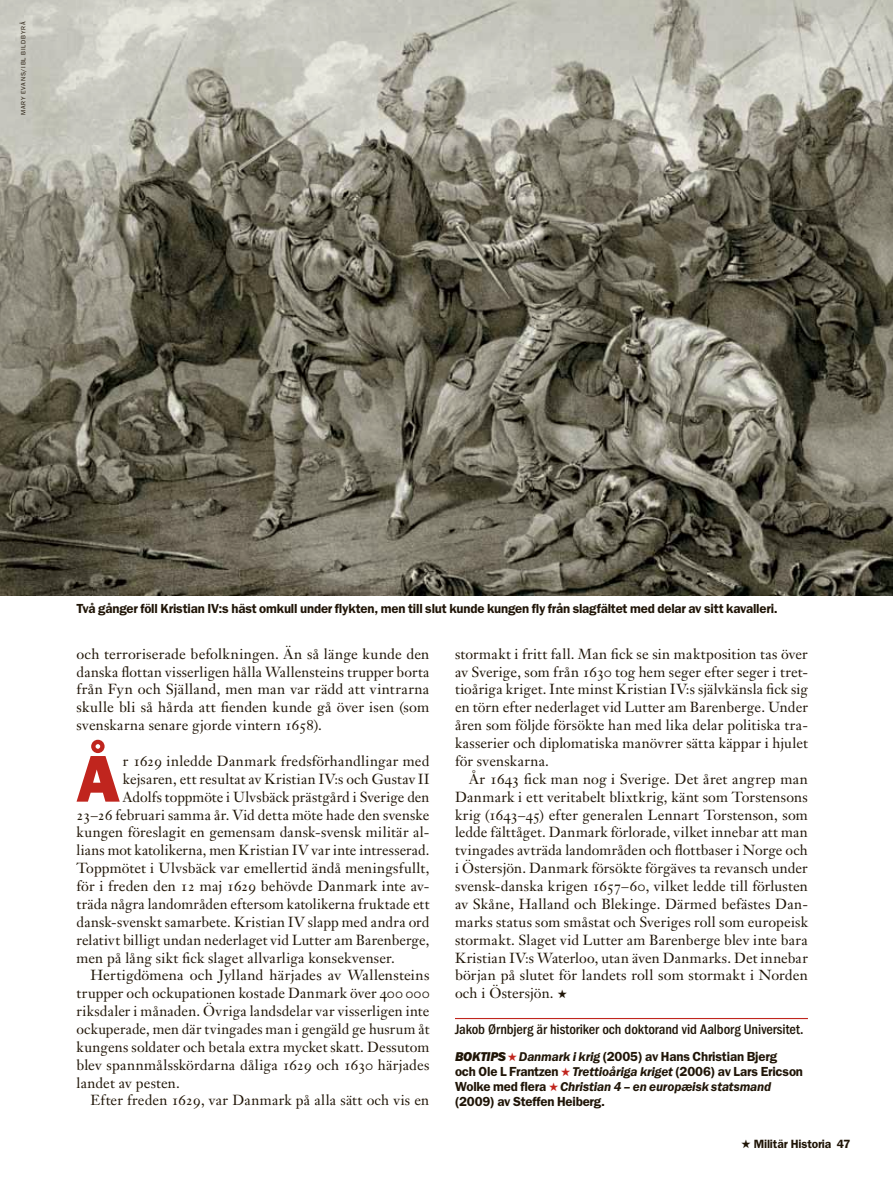
<style>
.page{position:relative;width:893px;height:1191px;background:#fff}
.page>*{position:absolute;margin:0;border:0;box-sizing:border-box;transform-origin:0 0}
.t1{font:66.45px "ITC Franklin Gothic Std Hvy";color:#c0251e}
.t2{font:14.4px/17.9px "Janson Text PH Roman";letter-spacing:.01em;color:#201507;text-align:justify}
.t3{font:500 condensed 14.4px "ITC Franklin Gothic Std";letter-spacing:-.005em;color:#201507}
.t4{font:600 13.2px/15px "ITC Franklin Gothic Std";letter-spacing:-.015em;color:#201507}
.t5{font:600 12px "ITC Franklin Gothic Std";letter-spacing:-.015em;color:#201507}
.t6{font:6.3px "ITC Franklin Gothic Std";letter-spacing:.14em;color:#201507}
.s1{font-family:"ITC Franklin Gothic Std Hvy It";font-weight:400}
.s2{color:#c0251e}
.s3{font-style:italic}
</style>
<div class="page">
<hr style="left:455px;top:1018px;width:353px;height:1px;background:#c0251e">
<img style="left:0;top:0;width:893px;height:595px">
<p class="t6" style="left:20px;top:115px;width:96px;rotate:-90deg">Mary E vans/IBL Bildbyrå</p>
<p class="t4" style="left:77px;top:600px;width:703px">Två gånger föll Kristian IV:s häst omkull under flykten, men till slut kunde kungen fly från slagfältet med delar av sitt kavalleri.</p>
<p class="t2" style="left:77px;top:644px;width:354px">och terroriserade befolkningen. Än så länge kunde den danska flottan visserligen hålla Wallensteins trupper borta från Fyn och Själland, men man var rädd att vintrarna skulle bli så hårda att fienden kunde gå över isen (som svenskarna senare gjorde vintern 1658).</p>
<h1 class="t1" style="left:76px;top:739px;width:45px">Å</h1>
<p class="t2" style="left:123px;top:752px;width:308px">r 1629 inledde Danmark fredsförhandlingar med</p>
<p class="t2" style="left:123px;top:769px;width:308px">kejsaren, ett resultat av Kristian IV:s och Gustav II</p>
<p class="t2" style="left:123px;top:787px;width:308px">Adolfs toppmöte i Ulvsbäck prästgård i Sverige den</p>
<p class="t2" style="left:77px;top:805px;width:354px">23–26 februari samma år. Vid detta möte hade den svenske</p>
<p class="t2" style="left:77px;top:823px;width:354px">kungen föreslagit en gemensam dansk-svensk militär al-</p>
<p class="t2" style="left:77px;top:841px;width:354px">lians mot katolikerna, men Kristian IV var inte intresserad.</p>
<p class="t2" style="left:77px;top:859px;width:354px">Toppmötet i Ulvsbäck var emellertid ändå meningsfullt,</p>
<p class="t2" style="left:77px;top:877px;width:354px">för i freden den 12 maj 1629 behövde Danmark inte av-</p>
<p class="t2" style="left:77px;top:895px;width:354px">träda några landområden eftersom katolikerna fruktade ett</p>
<p class="t2" style="left:77px;top:912px;width:354px">dansk-svenskt samarbete. Kristian IV slapp med andra ord</p>
<p class="t2" style="left:77px;top:930px;width:354px">relativt billigt undan nederlaget vid Lutter am Barenberge,</p>
<p class="t2" style="left:77px;top:948px;width:320px">men på lång sikt fick slaget allvarliga konsekvenser.</p>
<p class="t2" style="left:91px;top:966px;width:340px">Hertigdömena och Jylland härjades av Wallensteins</p>
<p class="t2" style="left:77px;top:984px;width:354px">trupper och ockupationen kostade Danmark över 400 000</p>
<p class="t2" style="left:77px;top:1002px;width:354px">riksdaler i månaden. Övriga landsdelar var visserligen inte</p>
<p class="t2" style="left:77px;top:1020px;width:354px">ockuperade, men där tvingades man i gengäld ge husrum åt</p>
<p class="t2" style="left:77px;top:1037px;width:354px">kungens soldater och betala extra mycket skatt. Dessutom</p>
<p class="t2" style="left:77px;top:1055px;width:354px">blev spannmålsskördarna dåliga 1629 och 1630 härjades</p>
<p class="t2" style="left:77px;top:1073px;width:105px">landet av pesten.</p>
<p class="t2" style="left:91px;top:1091px;width:340px">Efter freden 1629, var Danmark på alla sätt och vis en</p>
<p class="t2" style="left:455px;top:644px;width:354px">stormakt i fritt fall. Man fick se sin maktposition tas över av Sverige, som från 1630 tog hem seger efter seger i tret&shy;tioåriga kriget. Inte minst Kristian IV:s självkänsla fick sig en törn efter nederlaget vid Lutter am Barenberge. Under åren som följde försökte han med lika delar politiska tra&shy;kasserier och diplomatiska manövrer sätta käppar i hjulet för svenskarna.</p>
<p class="t2" style="left:455px;top:769px;width:354px;text-indent:14px">År 1643 fick man nog i Sverige. Det året angrep man Danmark i ett veritabelt blixtkrig, känt som Torstensons krig (1643–45) efter generalen Lennart Torstenson, som ledde fälttåget. Danmark förlorade, vilket innebar att man tvingades avträda landområden och flottbaser i Norge och i Östersjön. Danmark försökte förgäves ta revansch under svensk-danska krigen 1657–60, vilket ledde till förlusten av Skåne, Halland och Blekinge. Därmed befästes Dan&shy;marks status som småstat och Sveriges roll som europeisk stormakt. Slaget vid Lutter am Barenberge blev inte bara Kristian IV:s Waterloo, utan även Danmarks. Det innebar början på slutet för landets roll som stormakt i Norden och i Östersjön. ★</p>
<p class="t3" style="left:455px;top:1021px;width:350px">Jakob Ørnbjerg är historiker och doktorand vid Aalborg Universitet.</p>
<p class="t4" style="left:455px;top:1048px;width:350px"><span class="s1">BOKTIPS</span><span class="s2">★</span> <span class="s3">Danmark i krig</span> (2005) av Hans Christian Bjerg<br>och Ole L Frantzen <span class="s2">★</span> <span class="s3">Trettioåriga kriget</span> (2006) av Lars Ericson Wolke med flera <span class="s2">★</span> <span class="s3">Christian 4 – en europæisk statsmand </span>(2009) av Steffen Heiberg.</p>
<p class="t5" style="left:741px;top:1137px;width:111px">★ Militär Historia 47</p>
</div>
